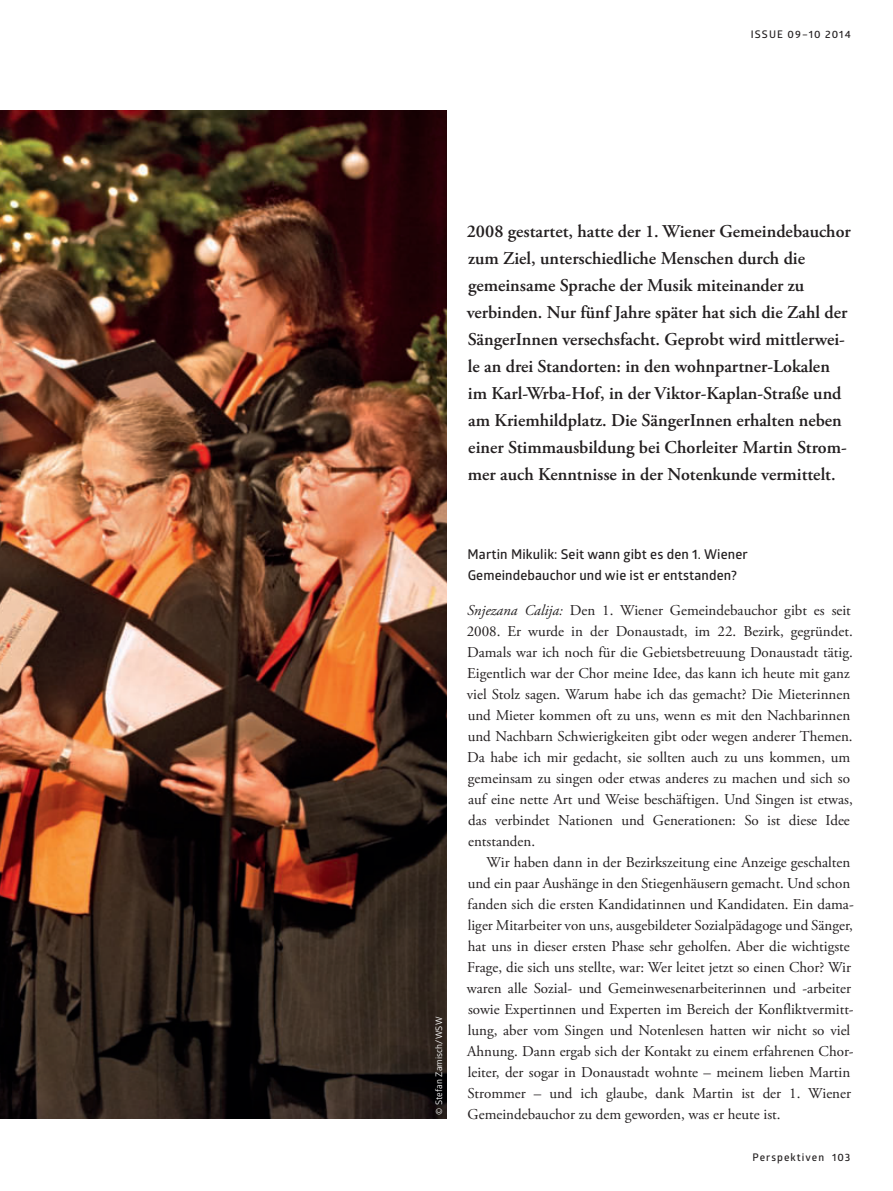
<style>
.page{position:relative;width:893px;height:1191px;background:#fff}
.page>*{position:absolute;margin:0;border:0;box-sizing:border-box;transform-origin:0 0}
.t1{font:600 18px/27px "Adobe Garamond Pro";color:#231f20}
.t2{font:15px/21px "Adobe Garamond Pro";color:#231f20}
.t3{font:600 13.5px/21px "Glober";letter-spacing:.01em;color:#231f20}
.t4{font:600 10.5px "Glober";letter-spacing:.1em;color:#231f20}
.t5{font:9px "Glober";letter-spacing:.01em;color:#fff}
.s1{font-style:italic}
</style>
<div class="page">
<img style="left:0;top:111px;width:446px;height:1008px">
<p class="t4" style="left:751px;top:27px;width:102px">ISSUE 09–10 2014</p>
<p class="t1" style="left:467px;top:218px;width:386px">2008 gestartet, hatte der 1. Wiener Gemeindebauchor zum Ziel, unterschiedliche Menschen durch die gemeinsame Sprache der Musik miteinander zu verbinden. Nur fünf Jahre später hat sich die Zahl der SängerInnen versechsfacht. Geprobt wird mittlerwei&shy;le an drei Standorten: in den wohnpartner-Lokalen im Karl-Wrba-Hof, in der Viktor-Kaplan-Straße und am Kriemhildplatz. Die SängerInnen erhalten neben einer Stimmausbildung bei Chorleiter Martin Strom&shy;mer auch Kenntnisse in der Notenkunde vermittelt.</p>
<p class="t5" style="left:433px;top:1114px;width:99px;rotate:-90deg">© Stefan Zamisch/WSW</p>
<p class="t3" style="left:468px;top:543px;width:282px">Martin Mikulik: Seit wann gibt es den 1. Wiener<br>Gemeindebauchor und wie ist er entstanden?</p>
<p class="t2" style="left:467px;top:600px;width:388px"><span class="s1">Snjezana Calija:</span> Den 1. Wiener Gemeindebauchor gibt es seit 2008. Er wurde in der Donaustadt, im 22. Bezirk, gegründet.<br>Damals war ich noch für die Gebietsbetreuung Donaustadt tätig.<br>Eigentlich war der Chor meine Idee, das kann ich heute mit ganz viel Stolz sagen. Warum habe ich das gemacht? Die Mieterinnen und Mieter kommen oft zu uns, wenn es mit den Nachbarinnen und Nachbarn Schwierigkeiten gibt oder wegen anderer Themen.<br>Da habe ich mir gedacht, sie sollten auch zu uns kommen, um gemeinsam zu singen oder etwas anderes zu machen und sich so auf eine nette Art und Weise beschäftigen. Und Singen ist etwas, das verbindet Nationen und Generationen: So ist diese Idee entstanden.</p>
<p class="t2" style="left:467px;top:852px;width:388px;text-indent:20px">Wir haben dann in der Bezirkszeitung eine Anzeige geschalten und ein paar Aushänge in den Stiegenhäusern gemacht. Und schon fanden sich die ersten Kandidatinnen und Kandidaten. Ein dama&shy;liger Mitarbeiter von uns, ausgebildeter Sozialpädagoge und Sänger, hat uns in dieser ersten Phase sehr geholfen. Aber die wichtigste Frage, die sich uns stellte, war: Wer leitet jetzt so einen Chor? Wir waren alle Sozial- und Gemeinwesenarbeiterinnen und -arbeiter sowie Expertinnen und Experten im Bereich der Konfliktvermitt&shy;lung, aber vom Singen und Notenlesen hatten wir nicht so viel Ahnung. Dann ergab sich der Kontakt zu einem erfahrenen Chor&shy;leiter, der sogar in Donaustadt wohnte – meinem lieben Martin Strommer – und ich glaube, dank Martin ist der 1. Wiener</p>
<p class="t2" style="left:468px;top:1104px;width:314px">Gemeindebauchor zu dem geworden, was er heute ist.</p>
<p class="t4" style="left:753px;top:1150px;width:99px">Perspektiven 103</p>
</div>
